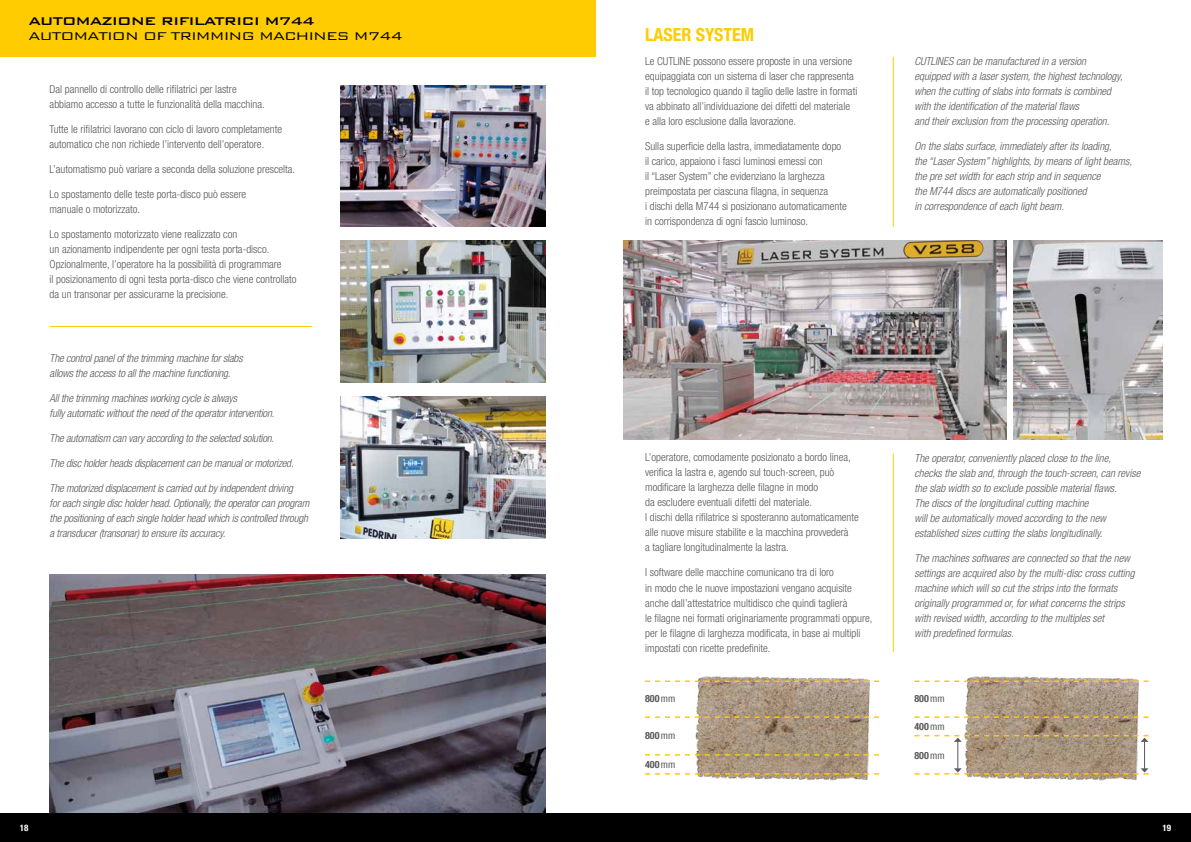
<style>
.page{position:relative;width:1191px;height:842px;background:#fff}
.page>*{position:absolute;margin:0;border:0;box-sizing:border-box;transform-origin:0 0}
.t1{font:700 condensed 18px "Helvetica Neue LT Com";color:#fecc00}
.t2{font:300 15px "Bank Gothic BT";letter-spacing:-.06em;color:#000;scale:1.1 1}
.t3{font:500 15px "Bank Gothic BT";letter-spacing:-.06em;color:#000;scale:1.1 1}
.t4{font:300 condensed 11px/15px "Helvetica Neue LT Com";color:#58585a}
.t5{font:italic 300 condensed 11px/15px "Helvetica Neue LT Com";color:#58585a}
.t6{font:700 condensed 10px "Helvetica Neue LT Com";color:#58585a}
.t7{font:700 condensed 9px "Helvetica Neue LT Com";color:#fff}
.s1{font-weight:400}
</style>
<div class="page">
<img style="left:50px;top:574px;width:496px;height:240px">
<div style="left:0;top:814px;width:1191px;height:28px;background:#000"></div>
<div style="left:0;top:0;width:595px;height:57px;background:#fecc00"></div>
<hr style="left:892px;top:57px;width:1px;height:170px;background:#fecc00">
<hr style="left:892px;top:454px;width:1px;height:198px;background:#fecc00">
<img style="left:1013px;top:241px;width:149px;height:198px">
<img style="left:624px;top:241px;width:382px;height:198px">
<img style="left:340px;top:241px;width:206px;height:142px">
<img style="left:340px;top:85px;width:206px;height:142px">
<img style="left:340px;top:397px;width:206px;height:142px">
<hr style="left:50px;top:326px;width:262px;height:1px;background:#fecc00">
<img style="left:695px;top:676px;width:175px;height:105px">
<img style="left:954px;top:676px;width:185px;height:105px">
<svg style="left:645px;top:680px;width:234px;height:2px"></svg>
<svg style="left:914px;top:680px;width:234px;height:2px"></svg>
<svg style="left:645px;top:716px;width:234px;height:2px"></svg>
<svg style="left:914px;top:716px;width:234px;height:2px"></svg>
<svg style="left:645px;top:773px;width:234px;height:2px"></svg>
<svg style="left:645px;top:754px;width:234px;height:2px"></svg>
<svg style="left:914px;top:735px;width:234px;height:40px"></svg>
<h2 class="t3" style="left:28px;top:13px;width:262px">AUTOMAZIONE RIFILATRICI M744</h2>
<h2 class="t2" style="left:28px;top:28px;width:342px">AUTOMATION OF TRIMMING MACHINES M744</h2>
<p class="t4" style="left:50px;top:81px;width:217px">Dal pannello di controllo delle rifilatrici per lastre abbiamo accesso a tutte le funzionalità della macchina.</p>
<p class="t4" style="left:50px;top:121px;width:234px">Tutte le rifilatrici lavorano con ciclo di lavoro completamente automatico che non richiede l’intervento dell’operatore.</p>
<p class="t4" style="left:50px;top:161px;width:247px">L’automatismo può variare a seconda della soluzione prescelta.</p>
<p class="t4" style="left:50px;top:186px;width:198px">Lo spostamento delle teste porta-disco può essere manuale o motorizzato.</p>
<p class="t4" style="left:50px;top:226px;width:248px">Lo spostamento motorizzato viene realizzato con<br>un azionamento indipendente per ogni testa porta-disco.<br>Opzionalmente, l’operatore ha la possibilità di programmare<br>il posizionamento di ogni testa porta-disco che viene controllato da un transonar per assicurarne la precisione.</p>
<p class="t5" style="left:50px;top:351px;width:194px">The control panel of the trimming machine for slabs allows the access to all the machine functioning.</p>
<p class="t5" style="left:50px;top:391px;width:226px">All the trimming machines working cycle is always<br>fully automatic without the need of the operator intervention.</p>
<p class="t5" style="left:50px;top:431px;width:226px">The automatism can vary according to the selected solution.</p>
<p class="t5" style="left:50px;top:456px;width:245px">The disc holder heads displacement can be manual or motorized.</p>
<p class="t5" style="left:50px;top:481px;width:261px">The motorized displacement is carried out by independent driving<br>for each single disc holder head. Optionally, the operator can program the positioning of each single holder head which is controlled through a transducer (transonar) to ensure its accuracy.</p>
<h1 class="t1" style="left:645px;top:24px;width:111px">LASER SYSTEM</h1>
<p class="t4" style="left:645px;top:53px;width:214px">Le CUTLINE possono essere proposte in una versione equipaggiata con un sistema di laser che rappresenta il top tecnologico quando il taglio delle lastre in formati va abbinato all’individuazione dei difetti del materiale e alla loro esclusione dalla lavorazione.</p>
<p class="t4" style="left:645px;top:138px;width:203px">Sulla superficie della lastra, immediatamente dopo il carico, appaiono i fasci luminosi emessi con<br>il “Laser System” che evidenziano la larghezza preimpostata per ciascuna filagna, in sequenza<br>i dischi della M744 si posizionano automaticamente in corrispondenza di ogni fascio luminoso.</p>
<p class="t5" style="left:914px;top:53px;width:210px">CUTLINES can be manufactured in a version equipped with a laser system, the highest technology, when the cutting of slabs into formats is combined with the identification of the material flaws<br>and their exclusion from the processing operation.</p>
<p class="t5" style="left:914px;top:138px;width:219px">On the slabs surface, immediately after its loading,<br>the “Laser System” highlights, by means of light beams, the pre set width for each strip and in sequence<br>the M744 discs are automatically positioned<br>in correspondence of each light beam.</p>
<p class="t4" style="left:645px;top:450px;width:215px">L’operatore, comodamente posizionato a bordo linea, verifica la lastra e, agendo sul touch-screen, può modificare la larghezza delle filagne in modo<br>da escludere eventuali difetti del materiale.<br>I dischi della rifilatrice si sposteranno automaticamente alle nuove misure stabilite e la macchina provvederà<br>a tagliare longitudinalmente la lastra.</p>
<p class="t4" style="left:645px;top:565px;width:229px">I software delle macchine comunicano tra di loro<br>in modo che le nuove impostazioni vengano acquisite anche dall’attestatrice multidisco che quindi taglierà<br>le filagne nei formati originariamente programmati oppure, per le filagne di larghezza modificata, in base ai multipli impostati con ricette predefinite.</p>
<p class="t5" style="left:914px;top:450px;width:227px">The operator, conveniently placed close to the line, checks the slab and, through the touch-screen, can revise the slab width so to exclude possible material flaws.<br>The discs of the longitudinal cutting machine<br>will be automatically moved according to the new established sizes cutting the slabs longitudinally.</p>
<p class="t5" style="left:914px;top:550px;width:222px">The machines softwares are connected so that the new settings are acquired also by the multi-disc cross cutting machine which will so cut the strips into the formats originally programmed or, for what concerns the strips with revised width, according to the multiples set<br>with predefined formulas.</p>
<p class="t6" style="left:645px;top:693px;width:32px">800<span class="s1">mm</span></p>
<p class="t6" style="left:914px;top:693px;width:32px">800<span class="s1">mm</span></p>
<p class="t6" style="left:645px;top:730px;width:32px">800<span class="s1">mm</span></p>
<p class="t6" style="left:914px;top:749px;width:32px">800<span class="s1">mm</span></p>
<p class="t6" style="left:645px;top:759px;width:32px">400<span class="s1">mm</span></p>
<p class="t6" style="left:914px;top:721px;width:32px">400<span class="s1">mm</span></p>
<p class="t7" style="left:20px;top:822px;width:10px">18</p>
<p class="t7" style="left:1162px;top:822px;width:10px">19</p>
</div>
